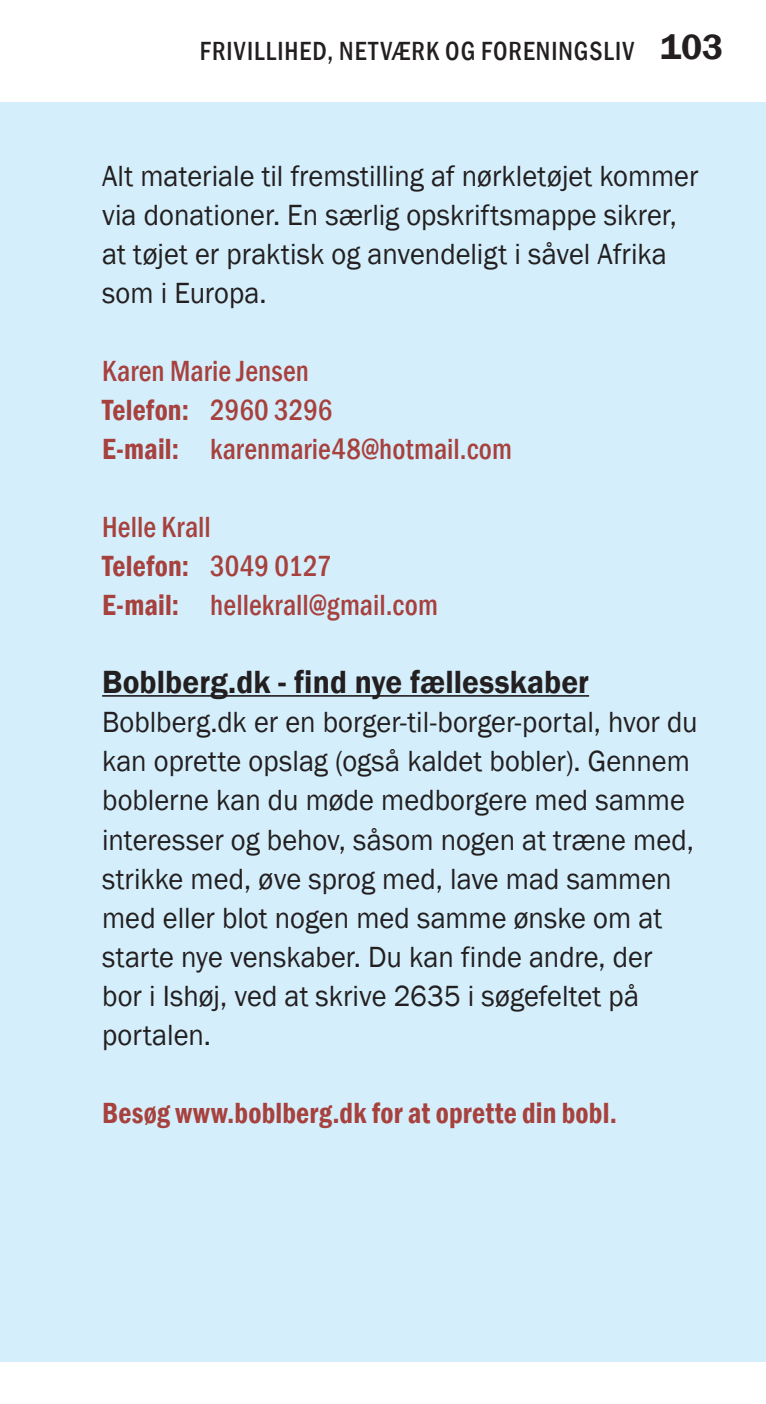
<style>
.page{position:relative;width:766px;height:1404px;background:#fff}
.page>*{position:absolute;margin:0;border:0;box-sizing:border-box;transform-origin:0 0}
.t1{font:600 33px "Franklin Gothic";letter-spacing:.005em;color:#231f20;scale:.95 1}
.t2{font:30px/39px "Franklin Gothic";color:#231f20;scale:.95 1}
.t3{font:500 condensed 30px/39px "Franklin Gothic";letter-spacing:.005em;color:#a7413e;scale:.95 1}
.t4{font:600 condensed 30px "Franklin Gothic";letter-spacing:.005em;color:#a7413e;scale:.95 1}
.t5{font:500 condensed 27px "Franklin Gothic";letter-spacing:.04em;color:#231f20;scale:.95 1}
.s1{font-weight:600;font-stretch:normal;font-size:36px}
.s2{font-weight:600}
</style>
<div class="page">
<div style="left:0;top:102px;width:765px;height:1259px;background:#d4effb"></div>
<hr style="left:102px;top:695px;width:487px;height:1px;background:#231f20">
<p class="t5" style="left:200px;top:33px;width:552px">FRIVILLIHED, NETVÆRK OG FORENINGSLIV <span class="s1">103</span></p>
<p class="t2" style="left:102px;top:157px;width:629px">Alt materiale til fremstilling af nørkletøjet kommer via donationer. En særlig opskriftsmappe sikrer, at tøjet er praktisk og anvendeligt i såvel Afrika som i Europa.</p>
<p class="t3" style="left:102px;top:351px;width:433px">Karen Marie Jensen<br><span class="s2">Telefon:</span> 2960 3296<br><span class="s2">E-mail:</span> karenmarie48@hotmail.com</p>
<p class="t3" style="left:102px;top:507px;width:355px">Helle Krall<br><span class="s2">Telefon:</span> 3049 0127<br><span class="s2">E-mail:</span> hellekrall@gmail.com</p>
<p class="t1" style="left:102px;top:662px;width:514px">Boblberg.dk - find nye fællesskaber</p>
<p class="t2" style="left:102px;top:703px;width:628px">Boblberg.dk er en borger-til-borger-portal, hvor du kan oprette opslag (også kaldet bobler). Gennem boblerne kan du møde medborgere med samme interesser og behov, såsom nogen at træne med, strikke med, øve sprog med, lave mad sammen med eller blot nogen med samme ønske om at starte nye venskaber. Du kan finde andre, der bor i Ishøj, ved at skrive 2635 i søgefeltet på portalen.</p>
<p class="t4" style="left:102px;top:1092px;width:543px">Besøg www.boblberg.dk for at oprette din bobl.</p>
</div>
